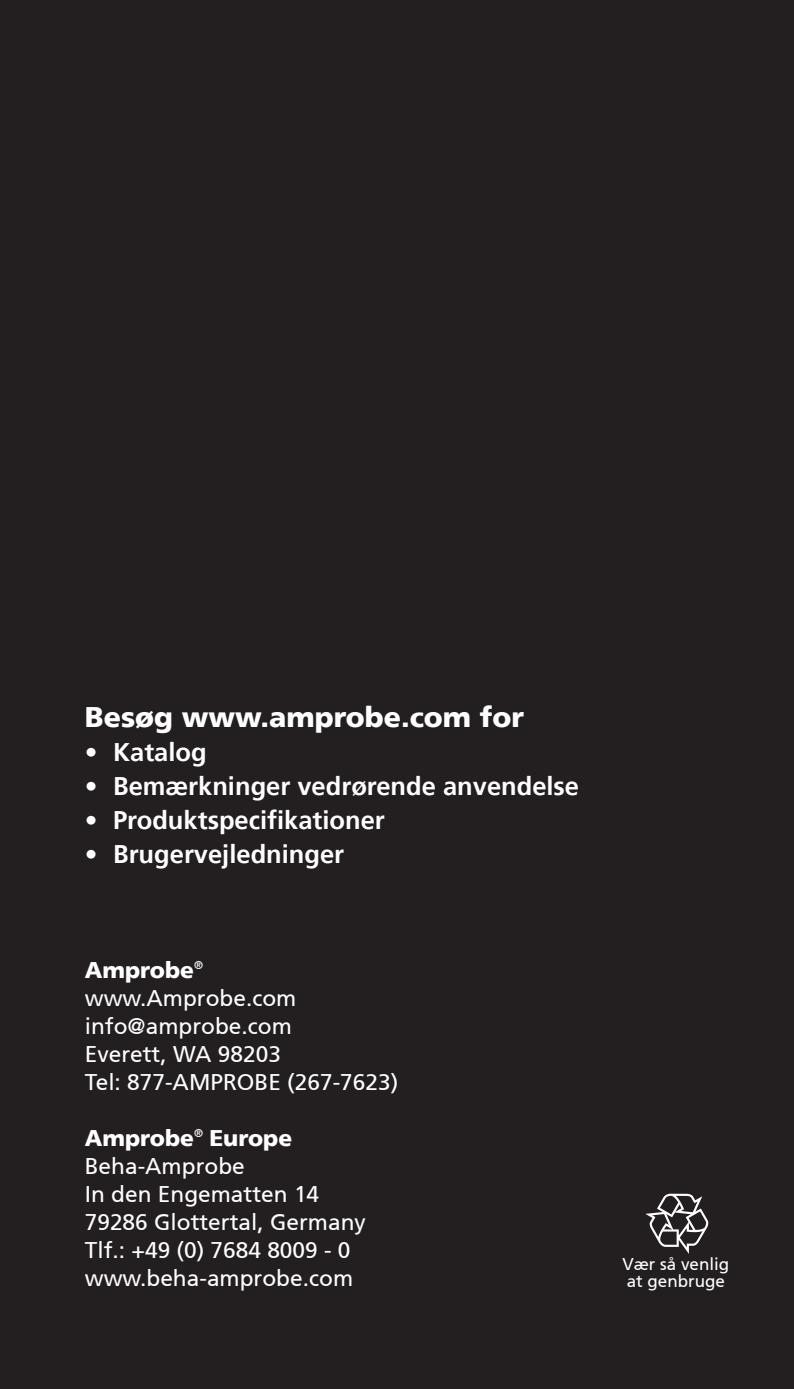
<style>
.page{position:relative;width:794px;height:1389px;background:#231f20}
.page>*{position:absolute;margin:0;border:0;box-sizing:border-box;transform-origin:0 0}
.t1{font:900 28.35px "Frutiger 75";color:#fff}
.t2{font:700 25.55px "Frutiger 65";color:#fff}
.t3{font:22.75px/28px "Frutiger 55 Roman";color:#fff}
.t4{font:900 22.75px "Frutiger 75";color:#fff}
.t5{font:17.15px/17.2px "Frutiger 55 Roman";color:#fff}
</style>
<div class="page">
<svg style="left:645px;top:1194px;width:63px;height:60px"></svg>
<p class="t1" style="left:85px;top:700px;width:440px">Besøg www.amprobe.com for</p>
<p class="t2" style="left:85px;top:737px;width:123px">• Katalog</p>
<p class="t2" style="left:85px;top:771px;width:496px">• Bemærkninger vedrørende anvendelse</p>
<p class="t2" style="left:85px;top:805px;width:301px">• Produktspecifikationer</p>
<p class="t2" style="left:85px;top:839px;width:261px">• Brugervejledninger</p>
<p class="t4" style="left:85px;top:956px;width:120px">Amprobe<sup>®</sup></p>
<p class="t3" style="left:85px;top:984px;width:315px">www.Amprobe.com info@amprobe.com<br>Everett, WA 98203<br>Tel: 877-AMPROBE (267-7623)</p>
<p class="t4" style="left:85px;top:1124px;width:209px">Amprobe<sup>®</sup> Europe</p>
<p class="t3" style="left:85px;top:1152px;width:282px">Beha-Amprobe<br>In den Engematten 14<br>79286 Glottertal, Germany<br>Tlf.: +49 (0) 7684 8009 - 0 www.beha-amprobe.com</p>
<p class="t5" style="left:622px;top:1255px;width:108px">Vær så venlig at genbruge</p>
</div>
